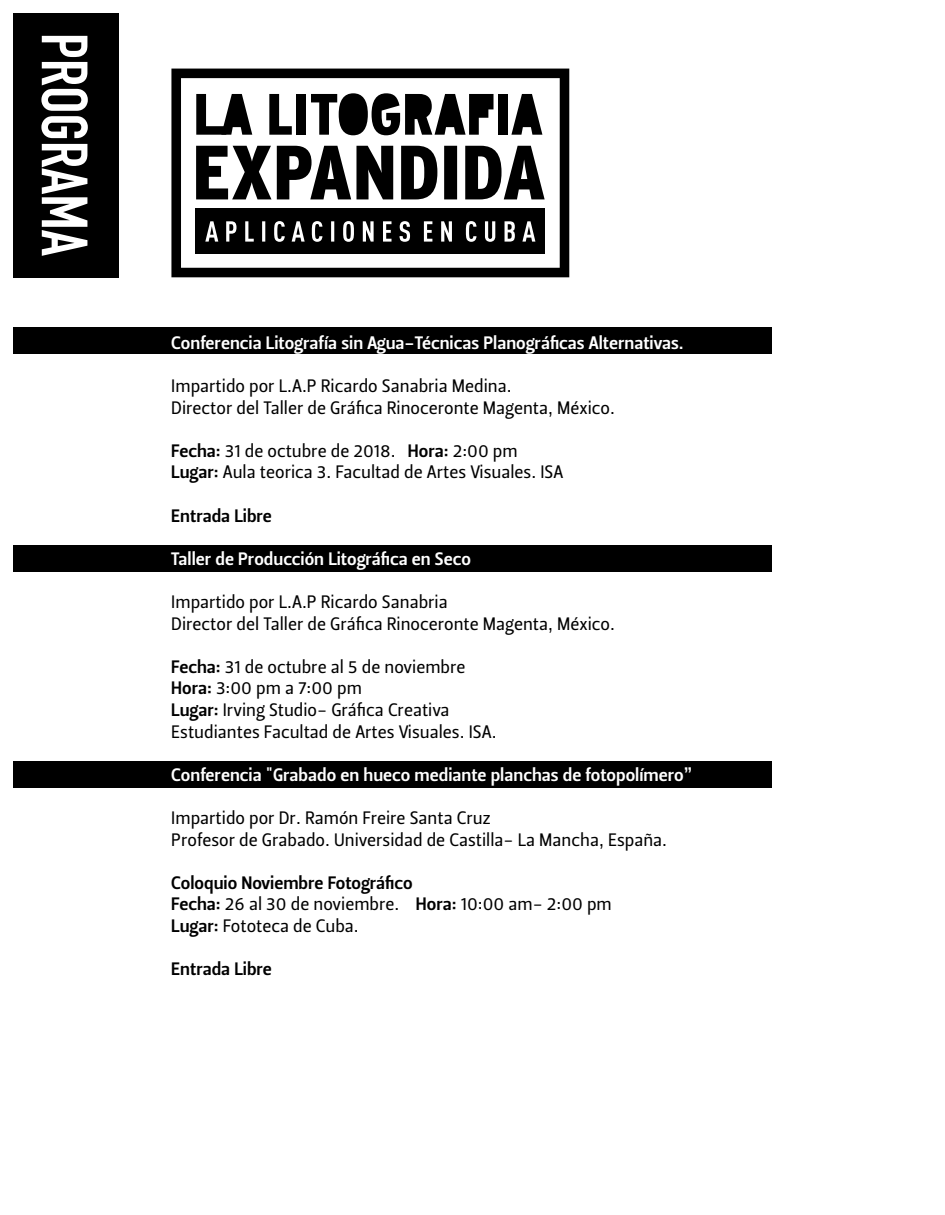
<style>
.page{position:relative;width:945px;height:1215px;background:#fff}
.page>*{position:absolute;margin:0;border:0;box-sizing:border-box;transform-origin:0 0}
.t1{font:700 64.2px "DIN Condensed";color:#fff}
.t2{font:18px/21.6px "Leitura Sans Grot 2";color:#000}
.t3{font:18px "Leitura Sans Grot 3";color:#fff}
.t4{font:18px "Leitura Sans Grot 3";color:#000}
.s1{font-family:"Leitura Sans Grot 3"}
</style>
<div class="page">
<div style="left:14px;top:761px;width:758px;height:27px;background:#000"></div>
<div style="left:14px;top:545px;width:758px;height:27px;background:#000"></div>
<div style="left:14px;top:14px;width:105px;height:264px;background:#000"></div>
<svg style="left:171px;top:69px;width:398px;height:208px;fill:#000"></svg>
<div style="left:14px;top:327px;width:758px;height:27px;background:#000"></div>
<h1 class="t1" style="left:88px;top:33px;width:225px;rotate:90deg">PROGRAMA</h1>
<p class="t3" style="left:171px;top:335px;width:514px">Conferencia Litografía sin Agua-Técnicas Planográficas Alternativas.</p>
<p class="t2" style="left:171px;top:377px;width:445px">Impartido por L.A.P Ricardo Sanabria Medina.<br>Director del Taller de Gráfica Rinoceronte Magenta, México.</p>
<p class="t2" style="left:171px;top:441px;width:393px"><span class="s1">Fecha:</span> 31 de octubre de 2018. <span class="s1">Hora:</span> 2:00 pm<br><span class="s1">Lugar:</span> Aula teorica 3. Facultad de Artes Visuales. ISA</p>
<p class="t4" style="left:171px;top:508px;width:102px">Entrada Libre</p>
<p class="t3" style="left:171px;top:551px;width:301px">Taller de Producción Litográfica en Seco</p>
<p class="t2" style="left:171px;top:593px;width:445px">Impartido por L.A.P Ricardo Sanabria<br>Director del Taller de Gráfica Rinoceronte Magenta, México.</p>
<p class="t2" style="left:171px;top:657px;width:327px"><span class="s1">Fecha:</span> 31 de octubre al 5 de noviembre <span class="s1">Hora:</span> 3:00 pm a 7:00 pm<br><span class="s1">Lugar:</span> Irving Studio- Gráfica Creativa Estudiantes Facultad de Artes Visuales. ISA.</p>
<p class="t3" style="left:171px;top:767px;width:522px">Conferencia "Grabado en hueco mediante planchas de fotopolímero”</p>
<p class="t2" style="left:171px;top:809px;width:497px">Impartido por Dr. Ramón Freire Santa Cruz<br>Profesor de Grabado. Universidad de Castilla- La Mancha, España.</p>
<p class="t4" style="left:171px;top:875px;width:243px">Coloquio Noviembre Fotográfico</p>
<p class="t2" style="left:171px;top:895px;width:442px"><span class="s1">Fecha:</span> 26 al 30 de noviembre. <span class="s1">Hora:</span> 10:00 am- 2:00 pm<br><span class="s1">Lugar:</span> Fototeca de Cuba.</p>
<p class="t4" style="left:171px;top:961px;width:102px">Entrada Libre</p>
</div>
